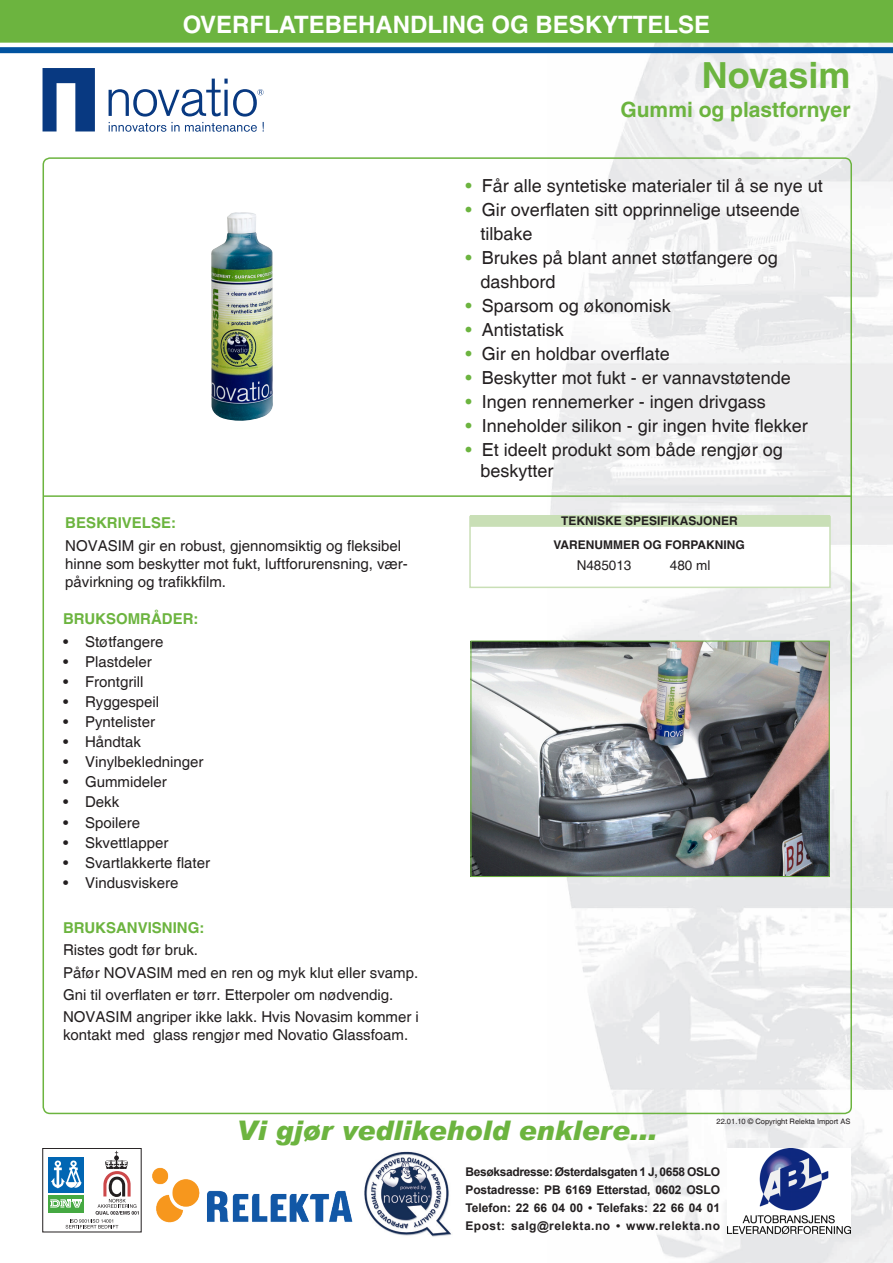
<style>
.page{position:relative;width:893px;height:1263px;background:#fff}
.page>*{position:absolute;margin:0;border:0;box-sizing:border-box;transform-origin:0 0}
.t1{font:700 36px "Helvetica";color:#6cb43f}
.t2{font:italic 900 27px "Arial";color:#6cb43f}
.t3{font:700 24px "Helvetica";color:#fff}
.t4{font:700 21px "Helvetica";color:#6cb43f}
.t5{font:18px/24px "Helvetica";color:#231f20}
.t6{font:15px/18px "Helvetica";color:#231f20}
.t7{font:700 15px "Helvetica";color:#6cb43f}
.t8{font:13.5px "Helvetica";color:#231f20}
.Brødtekst{font:700 12px "Arial";letter-spacing:-.01em;color:#231f20}
.t9{font:700 12px "Helvetica";color:#231f20}
.Brødtekst-2{font:700 12px "Arial";letter-spacing:-.03em;color:#231f20}
.Brødtekst-3{font:700 12px "Arial";letter-spacing:.04em;color:#231f20}
.t10{font:7.5px "Helvetica";color:#231f20}
.s1{font-weight:700;color:#6cb43f}
.s2{color:#6cb43f}
</style>
<div class="page">
<img style="left:547px;top:43px;width:346px;height:1220px">
<img style="left:727px;top:1148px;width:123px;height:85px">
<div style="left:48px;top:1195px;width:36px;height:17px;background:#45a942"></div>
<div style="left:48px;top:1157px;width:36px;height:36px;background:#0166b3"></div>
<svg style="left:50px;top:1151px;width:89px;height:77px"></svg>
<img style="left:364px;top:1151px;width:88px;height:86px">
<svg style="left:43px;top:68px;width:52px;height:63px"></svg>
<svg style="left:109px;top:79px;width:155px;height:53px"></svg>
<img style="left:152px;top:1167px;width:201px;height:56px">
<div style="left:469px;top:516px;width:362px;height:72px;background:#fff;border:2px solid #c9dfb6"></div>
<div style="left:470px;top:515px;width:360px;height:12px;background:#c9dfb6;border:2px solid #c9dfb6"></div>
<hr style="left:44px;top:495px;width:808px;height:2px;background:#6cb43f">
<div style="left:0;top:0;width:893px;height:42px;background:#6cb43f"></div>
<div style="left:0;top:0;width:893px;height:43px;border:1px solid #6cb43f"></div>
<div style="left:0;top:47px;width:893px;height:6px;background:#0153a0"></div>
<img style="left:211px;top:212px;width:62px;height:209px">
<img style="left:473px;top:643px;width:355px;height:232px">
<div style="left:471px;top:641px;width:359px;height:236px;border:1px solid #6cb43f"></div>
<p class="t3" style="left:183px;top:10px;width:529px">OVERFLATEBEHANDLING OG BESKYTTELSE</p>
<p class="t1" style="left:702px;top:53px;width:150px">Novasim</p>
<p class="t4" style="left:620px;top:97px;width:231px">Gummi og plastfornyer</p>
<p class="t7" style="left:65px;top:513px;width:112px">BESKRIVELSE:</p>
<p class="t6" style="left:65px;top:537px;width:344px">NOVASIM gir en robust, gjennomsiktig og fleksibel hinne som beskytter mot fukt, luftforurensning, vær&shy;påvirkning og trafikkfilm.</p>
<p class="t7" style="left:63px;top:610px;width:137px">BRUKSOMRÅDER:</p>
<p class="t6" style="left:63px;top:633px;width:102px">• Støtfangere</p>
<p class="t6" style="left:63px;top:653px;width:90px">• Plastdeler</p>
<p class="t6" style="left:63px;top:673px;width:82px">• Frontgrill</p>
<p class="t6" style="left:63px;top:693px;width:98px">• Ryggespeil</p>
<p class="t6" style="left:63px;top:713px;width:93px">• Pyntelister</p>
<p class="t6" style="left:63px;top:733px;width:79px">• Håndtak</p>
<p class="t6" style="left:63px;top:753px;width:142px">• Vinylbekledninger</p>
<p class="t6" style="left:63px;top:774px;width:105px">• Gummideler</p>
<p class="t6" style="left:63px;top:794px;width:58px">• Dekk</p>
<p class="t6" style="left:63px;top:814px;width:78px">• Spoilere</p>
<p class="t6" style="left:63px;top:834px;width:107px">• Skvettlapper</p>
<p class="t6" style="left:63px;top:854px;width:148px">• Svartlakkerte flater</p>
<p class="t6" style="left:63px;top:874px;width:117px">• Vindusviskere</p>
<p class="t6" style="left:63px;top:917px;width:143px;line-height:22.5px"><span class="s1">BRUKSANVISNING:<br></span>Ristes godt før bruk.</p>
<p class="t6" style="left:63px;top:964px;width:357px">Påfør NOVASIM med en ren og myk klut eller svamp.</p>
<p class="t6" style="left:63px;top:986px;width:332px">Gni til overflaten er tørr. Etterpoler om nødvendig.</p>
<p class="t6" style="left:63px;top:1008px;width:357px">NOVASIM angriper ikke lakk. Hvis Novasim kommer i kontakt med glass rengjør med Novatio Glassfoam.</p>
<p class="t5" style="left:465px;top:174px;width:359px"><span class="s2">•</span> Får alle syntetiske materialer til å se nye ut</p>
<p class="t5" style="left:480px;top:198px;width:321px;text-indent:-15px"><span class="s2">•</span> Gir overflaten sitt opprinnelige utseende tilbake</p>
<p class="t5" style="left:465px;top:246px;width:314px"><span class="s2">•</span> Brukes på blant annet støtfangere og</p>
<p class="t5" style="left:480px;top:270px;width:77px">dashbord</p>
<p class="t5" style="left:465px;top:294px;width:207px"><span class="s2">•</span> Sparsom og økonomisk</p>
<p class="t5" style="left:465px;top:318px;width:100px"><span class="s2">•</span> Antistatisk</p>
<p class="t5" style="left:465px;top:342px;width:206px"><span class="s2">•</span> Gir en holdbar overflate</p>
<p class="t5" style="left:465px;top:366px;width:327px"><span class="s2">•</span> Beskytter mot fukt - er vannavstøtende</p>
<p class="t5" style="left:465px;top:390px;width:302px"><span class="s2">•</span> Ingen rennemerker - ingen drivgass</p>
<p class="t5" style="left:465px;top:414px;width:344px"><span class="s2">•</span> Inneholder silikon - gir ingen hvite flekker</p>
<p class="t5" style="left:465px;top:438px;width:319px"><span class="s2">•</span> Et ideelt produkt som både rengjør og</p>
<p class="t5" style="left:480px;top:459px;width:75px">beskytter</p>
<p class="t9" style="left:561px;top:514px;width:178px">TEKNISKE SPESIFIKASJONER</p>
<p class="t9" style="left:554px;top:538px;width:193px">VARENUMMER OG FORPAKNING</p>
<p class="t8" style="left:577px;top:557px;width:56px">N485013</p>
<p class="t8" style="left:670px;top:557px;width:42px">480 ml</p>
<p class="t2" style="left:236px;top:1113px;width:422px">Vi gjør vedlikehold enklere...</p>
<p class="t10" style="left:716px;top:1117px;width:135px">22.01.10 © Copyright Relekta Import AS</p>
<p class="Brødtekst-2" style="left:465px;top:1164px;width:256px">Besøksadresse: Østerdalsgaten 1 J, 0658 OSLO</p>
<p class="Brødtekst" style="left:465px;top:1182px;width:256px">Postadresse: PB 6169 Etterstad, 0602 OSLO</p>
<p class="Brødtekst" style="left:465px;top:1200px;width:256px">Telefon: 22 66 04 00 • Telefaks: 22 66 04 01</p>
<p class="Brødtekst-3" style="left:465px;top:1218px;width:256px">Epost: salg@relekta.no • www.relekta.no</p>
</div>
